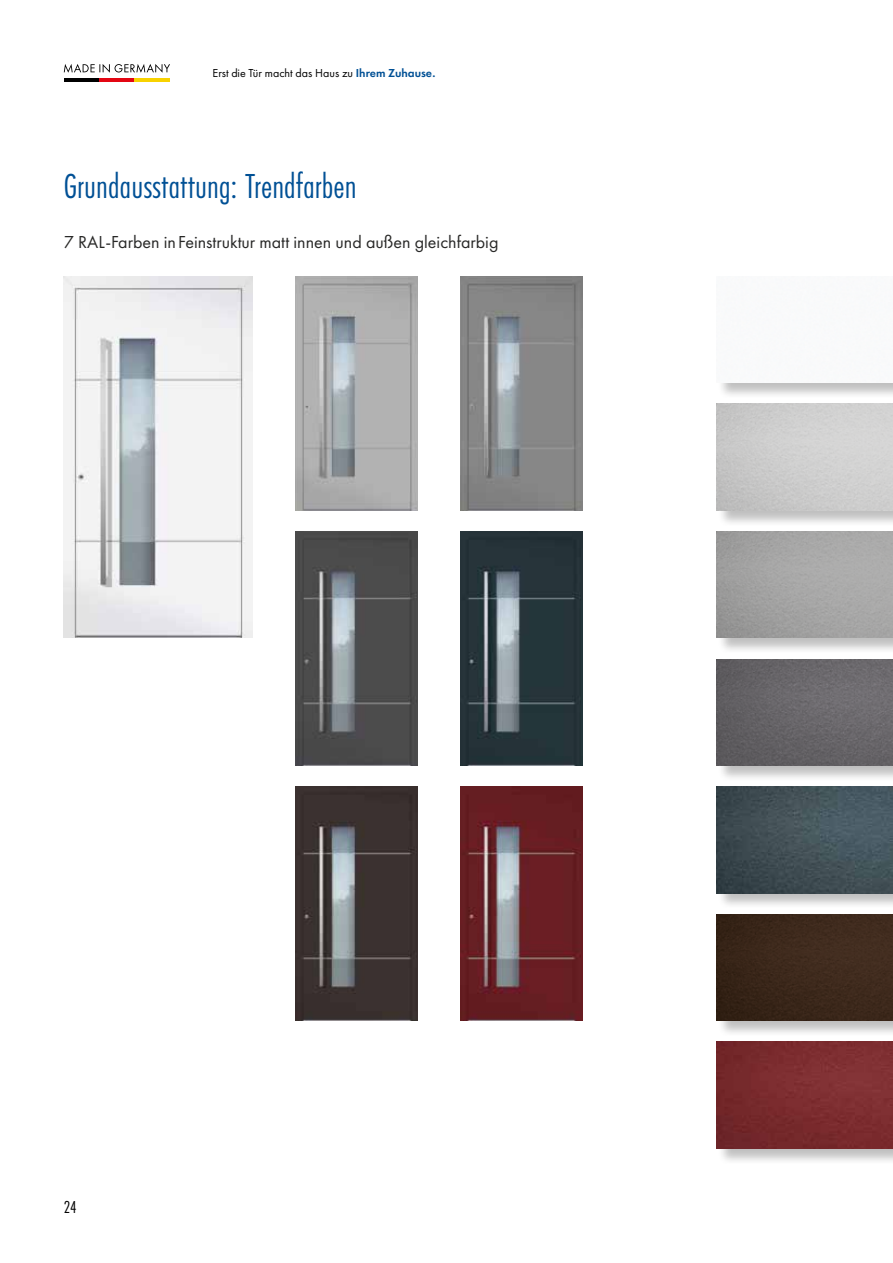
<style>
.page{position:relative;width:893px;height:1263px;background:#fff}
.page>*{position:absolute;margin:0;border:0;box-sizing:border-box;transform-origin:0 0}
.t1{font:36px "Futura PT Cond";color:#005095}
.t2{font:18px "Futura PT";color:#282827}
.t3{font:18px "Futura PT Cond";color:#000}
.t4{font:12px "Futura PT";color:#000}
.s1{font-weight:600;color:#005095}
</style>
<div class="page">
<hr style="left:64px;top:78px;width:35px;height:3px;background:#000">
<hr style="left:99px;top:78px;width:36px;height:3px;background:#e30613">
<hr style="left:135px;top:78px;width:35px;height:3px;background:#f8d200">
<svg style="left:64px;top:64px;width:106px;height:9px"></svg>
<img style="left:64px;top:276px;width:189px;height:362px">
<img style="left:295px;top:531px;width:123px;height:234px">
<img style="left:295px;top:276px;width:123px;height:234px">
<img style="left:460px;top:531px;width:123px;height:234px">
<img style="left:460px;top:276px;width:123px;height:234px">
<img style="left:295px;top:787px;width:123px;height:233px">
<img style="left:460px;top:787px;width:123px;height:233px">
<div style="left:717px;top:277px;width:176px;height:122px;background:#000;opacity:.25"></div>
<img style="left:717px;top:277px;width:176px;height:106px">
<div style="left:717px;top:404px;width:176px;height:123px;background:#000;opacity:.25"></div>
<img style="left:716px;top:404px;width:177px;height:106px">
<div style="left:717px;top:532px;width:176px;height:122px;background:#000;opacity:.25"></div>
<img style="left:716px;top:531px;width:177px;height:107px">
<div style="left:717px;top:659px;width:176px;height:123px;background:#000;opacity:.25"></div>
<img style="left:716px;top:659px;width:177px;height:106px">
<div style="left:717px;top:787px;width:176px;height:122px;background:#000;opacity:.25"></div>
<img style="left:716px;top:787px;width:177px;height:106px">
<div style="left:717px;top:914px;width:176px;height:123px;background:#000;opacity:.25"></div>
<img style="left:716px;top:914px;width:177px;height:106px">
<div style="left:717px;top:1042px;width:176px;height:123px;background:#000;opacity:.25"></div>
<img style="left:716px;top:1042px;width:177px;height:106px">
<p class="t4" style="left:213px;top:66px;width:225px">Erst die Tür macht das Haus zu <span class="s1">Ihrem Zuhause.</span></p>
<h1 class="t1" style="left:64px;top:165px;width:294px">Grundausstattung: Trendfarben</h1>
<p class="t2" style="left:64px;top:231px;width:436px">7 RAL-Farben in Feinstruktur matt innen und außen gleichfarbig</p>
<p class="t3" style="left:64px;top:1196px;width:14px">24</p>
</div>
